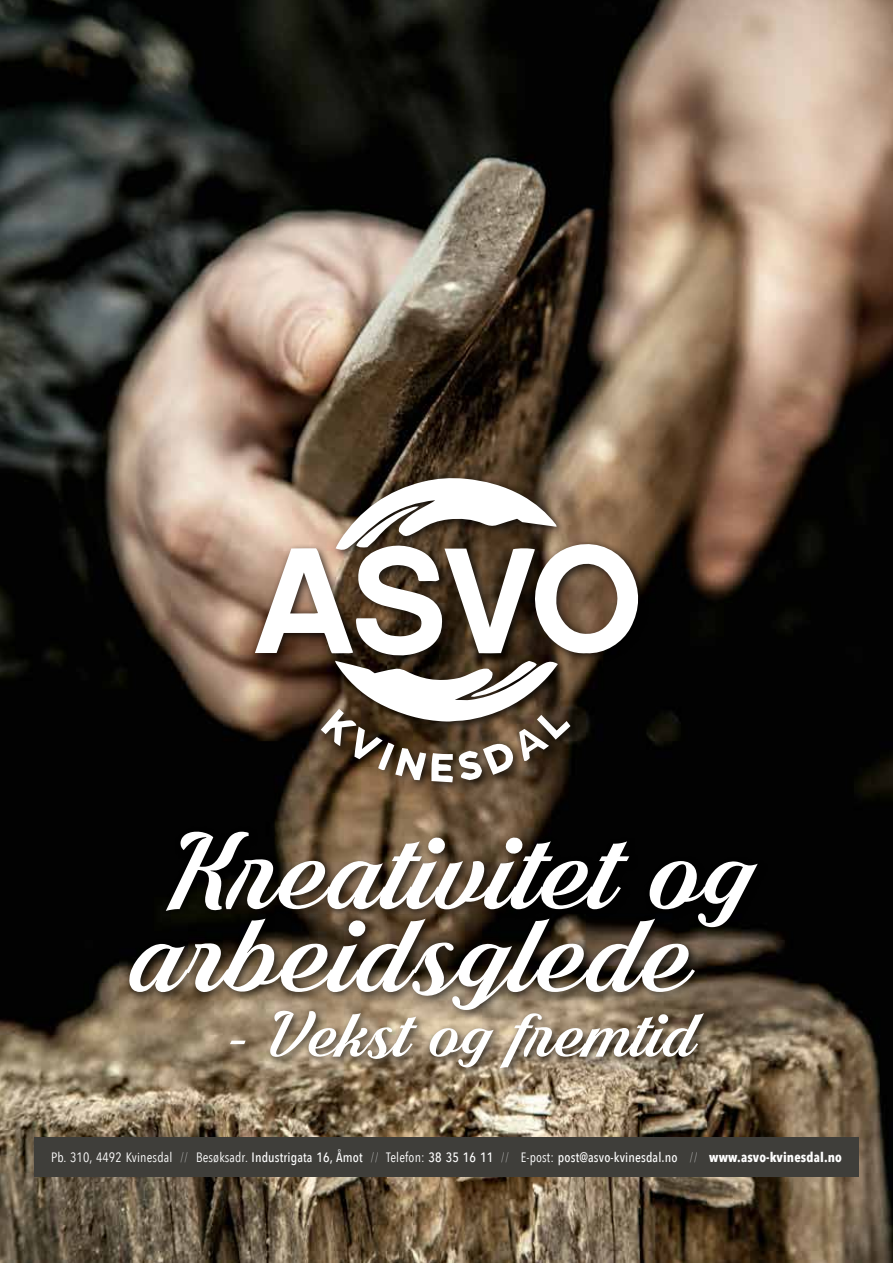
<style>
.page{position:relative;width:893px;height:1263px;background:#fff}
.page>*{position:absolute;margin:0;border:0;box-sizing:border-box;transform-origin:0 0}
.t1{font:120.15px "Shaded Larch PERSONALUSEONLY";letter-spacing:.01em;color:#fff}
.t2{font:71.25px "Shaded Larch PERSONALUSEONLY";letter-spacing:.01em;color:#fff}
.t3{font:500 13.5px "Avenir Next Condensed";letter-spacing:.01em;color:#fff}
.s1{font-weight:400}
.s2{font-weight:200}
.s3{font-weight:700}
</style>
<div class="page">
<img style="left:0;top:0;width:893px;height:1263px">
<div style="left:251px;top:473px;width:398px;height:320px;background:#000;opacity:.75"></div>
<svg style="left:255px;top:478px;width:383px;height:304px"></svg>
<div style="left:34px;top:1137px;width:825px;height:39px;background:#3f3e3a"></div>
<div style="left:125px;top:826px;width:643px;height:253px;background:#000;opacity:.7"></div>
<h1 class="t1" style="left:163px;top:802px;width:594px">Kreativitet og</h1>
<h1 class="t1" style="left:131px;top:885px;width:562px">arbeidsglede</h1>
<h2 class="t2" style="left:226px;top:993px;width:472px">- Vekst og fremtid</h2>
<p class="t3" style="left:51px;top:1149px;width:792px"><span class="s1">Pb. 310, 4492 Kvinesdal</span> <span class="s2">//</span> <span class="s1">Besøksadr.</span> Industrigata 16, Åmot <span class="s2">//</span> <span class="s1">Telefon:</span> 38 35 16 11 <span class="s2">//</span> <span class="s1">E-post:</span> post@asvo-kvinesdal.no <span class="s2">//</span> <span class="s3">www.asvo-kvinesdal.no</span></p>
</div>
